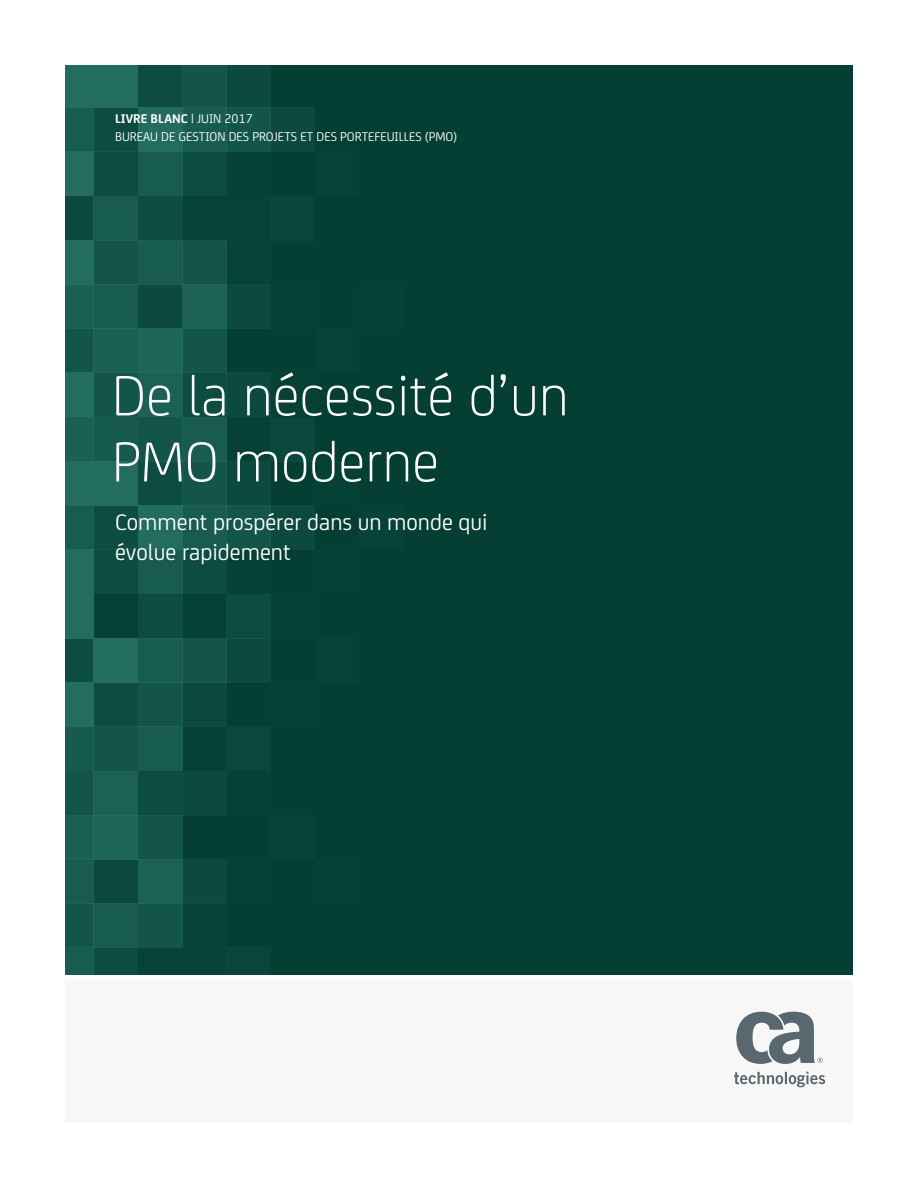
<style>
.page{position:relative;width:918px;height:1188px;background:#fff}
.page>*{position:absolute;margin:0;border:0;box-sizing:border-box;transform-origin:0 0}
.t1{font:300 60px/66px "CA Sans";color:#fff}
.t2{font:24px/30px "CA Sans";color:#fff}
.t3{font:13.5px/18px "CA Sans";color:#fff}
.s1{font-weight:700}
</style>
<div class="page">
<div style="left:65px;top:980px;width:788px;height:143px;background:#f7f7f6"></div>
<div style="left:65px;top:65px;width:788px;height:912px;background:#053f34"></div>
<div style="left:182px;top:417px;width:44px;height:44px;background:#185c51"></div>
<div style="left:138px;top:417px;width:44px;height:44px;background:#13554a"></div>
<div style="left:94px;top:417px;width:44px;height:44px;background:#175b50"></div>
<div style="left:65px;top:417px;width:29px;height:44px;background:#1a6055"></div>
<div style="left:226px;top:461px;width:45px;height:45px;background:#0c4a3f"></div>
<div style="left:271px;top:506px;width:44px;height:44px;background:#0c4a3f"></div>
<div style="left:182px;top:461px;width:44px;height:45px;background:#13554a"></div>
<div style="left:138px;top:461px;width:44px;height:45px;background:#0d4c41"></div>
<div style="left:94px;top:461px;width:44px;height:45px;background:#226c60"></div>
<div style="left:65px;top:461px;width:29px;height:45px;background:#226c60"></div>
<div style="left:226px;top:506px;width:45px;height:44px;background:#13554a"></div>
<div style="left:182px;top:506px;width:44px;height:44px;background:#185c51"></div>
<div style="left:138px;top:506px;width:44px;height:44px;background:#226c60"></div>
<div style="left:94px;top:506px;width:44px;height:44px;background:#0d4c41"></div>
<div style="left:65px;top:506px;width:29px;height:44px;background:#185c51"></div>
<div style="left:182px;top:550px;width:44px;height:44px;background:#0d4c41"></div>
<div style="left:138px;top:550px;width:44px;height:44px;background:#185c51"></div>
<div style="left:94px;top:550px;width:44px;height:44px;background:#0d4c41"></div>
<div style="left:65px;top:550px;width:29px;height:44px;background:#226c60"></div>
<div style="left:226px;top:65px;width:45px;height:42px;background:#0c4a3f"></div>
<div style="left:271px;top:107px;width:44px;height:45px;background:#0c4a3f"></div>
<div style="left:182px;top:65px;width:44px;height:42px;background:#13554a"></div>
<div style="left:138px;top:65px;width:44px;height:42px;background:#0d4c41"></div>
<div style="left:94px;top:65px;width:44px;height:42px;background:#226c60"></div>
<div style="left:65px;top:65px;width:29px;height:42px;background:#226c60"></div>
<div style="left:226px;top:107px;width:45px;height:45px;background:#13554a"></div>
<div style="left:182px;top:107px;width:44px;height:45px;background:#185c51"></div>
<div style="left:138px;top:107px;width:44px;height:45px;background:#226c60"></div>
<div style="left:94px;top:107px;width:44px;height:45px;background:#0d4c41"></div>
<div style="left:65px;top:107px;width:29px;height:45px;background:#185c51"></div>
<div style="left:182px;top:152px;width:44px;height:44px;background:#0d4c41"></div>
<div style="left:138px;top:152px;width:44px;height:44px;background:#185c51"></div>
<div style="left:94px;top:152px;width:44px;height:44px;background:#0d4c41"></div>
<div style="left:65px;top:152px;width:29px;height:44px;background:#226c60"></div>
<div style="left:226px;top:594px;width:45px;height:44px;background:#0d4c41"></div>
<div style="left:271px;top:417px;width:44px;height:44px;background:#0a473c"></div>
<div style="left:138px;top:594px;width:44px;height:44px;background:#0d4c41"></div>
<div style="left:65px;top:594px;width:29px;height:44px;background:#226c60"></div>
<div style="left:138px;top:196px;width:44px;height:44px;background:#0d4c41"></div>
<div style="left:94px;top:196px;width:44px;height:44px;background:#185c51"></div>
<div style="left:65px;top:196px;width:29px;height:44px;background:#0c4a3f"></div>
<div style="left:226px;top:240px;width:45px;height:44px;background:#074338"></div>
<div style="left:182px;top:240px;width:44px;height:44px;background:#13554a"></div>
<div style="left:271px;top:196px;width:44px;height:44px;background:#09453a"></div>
<div style="left:138px;top:240px;width:44px;height:44px;background:#185c51"></div>
<div style="left:94px;top:240px;width:44px;height:44px;background:#13554a"></div>
<div style="left:65px;top:240px;width:29px;height:44px;background:#226c60"></div>
<div style="left:226px;top:284px;width:45px;height:45px;background:#0c4a3f"></div>
<div style="left:182px;top:284px;width:44px;height:45px;background:#1b6155"></div>
<div style="left:138px;top:284px;width:44px;height:45px;background:#0c4a3f"></div>
<div style="left:94px;top:284px;width:44px;height:45px;background:#185c51"></div>
<div style="left:65px;top:284px;width:29px;height:45px;background:#1a6055"></div>
<div style="left:182px;top:329px;width:44px;height:44px;background:#13554a"></div>
<div style="left:138px;top:329px;width:44px;height:44px;background:#1e665a"></div>
<div style="left:94px;top:329px;width:44px;height:44px;background:#1a6055"></div>
<div style="left:65px;top:329px;width:29px;height:44px;background:#13554a"></div>
<div style="left:226px;top:373px;width:45px;height:44px;background:#0c4a3f"></div>
<div style="left:182px;top:373px;width:44px;height:44px;background:#0d4c41"></div>
<div style="left:138px;top:373px;width:44px;height:44px;background:#1b6155"></div>
<div style="left:94px;top:373px;width:44px;height:44px;background:#13554a"></div>
<div style="left:65px;top:373px;width:29px;height:44px;background:#226c60"></div>
<div style="left:138px;top:727px;width:44px;height:44px;background:#185c51"></div>
<div style="left:94px;top:727px;width:44px;height:44px;background:#13554a"></div>
<div style="left:65px;top:727px;width:29px;height:44px;background:#175b50"></div>
<div style="left:182px;top:682px;width:44px;height:45px;background:#0c4a3f"></div>
<div style="left:226px;top:638px;width:45px;height:44px;background:#0c4a3f"></div>
<div style="left:138px;top:682px;width:44px;height:45px;background:#13554a"></div>
<div style="left:94px;top:682px;width:44px;height:45px;background:#0d4c41"></div>
<div style="left:65px;top:682px;width:29px;height:45px;background:#226c60"></div>
<div style="left:182px;top:638px;width:44px;height:44px;background:#13554a"></div>
<div style="left:138px;top:638px;width:44px;height:44px;background:#185c51"></div>
<div style="left:94px;top:638px;width:44px;height:44px;background:#226c60"></div>
<div style="left:65px;top:638px;width:29px;height:44px;background:#0d4c41"></div>
<div style="left:226px;top:727px;width:45px;height:44px;background:#0a473c"></div>
<div style="left:94px;top:948px;width:44px;height:29px;background:#0d4c41"></div>
<div style="left:65px;top:948px;width:29px;height:29px;background:#185c51"></div>
<div style="left:182px;top:904px;width:44px;height:44px;background:#074338"></div>
<div style="left:138px;top:904px;width:44px;height:44px;background:#13554a"></div>
<div style="left:226px;top:948px;width:45px;height:29px;background:#09453a"></div>
<div style="left:94px;top:904px;width:44px;height:44px;background:#185c51"></div>
<div style="left:65px;top:904px;width:29px;height:44px;background:#13554a"></div>
<div style="left:182px;top:859px;width:44px;height:45px;background:#0c4a3f"></div>
<div style="left:138px;top:859px;width:44px;height:45px;background:#1b6155"></div>
<div style="left:94px;top:859px;width:44px;height:45px;background:#0c4a3f"></div>
<div style="left:65px;top:859px;width:29px;height:45px;background:#185c51"></div>
<div style="left:138px;top:815px;width:44px;height:44px;background:#13554a"></div>
<div style="left:94px;top:815px;width:44px;height:44px;background:#1e665a"></div>
<div style="left:65px;top:815px;width:29px;height:44px;background:#1a6055"></div>
<div style="left:182px;top:771px;width:44px;height:44px;background:#0c4a3f"></div>
<div style="left:138px;top:771px;width:44px;height:44px;background:#0d4c41"></div>
<div style="left:94px;top:771px;width:44px;height:44px;background:#1b6155"></div>
<div style="left:65px;top:771px;width:29px;height:44px;background:#13554a"></div>
<svg style="left:734px;top:1072px;width:91px;height:15px"></svg>
<svg style="left:736px;top:1012px;width:87px;height:52px"></svg>
<div style="left:64px;top:975px;width:790px;height:5px;background:#fff"></div>
<p class="t3" style="left:115px;top:109px;width:344px"><span class="s1">LIVRE BLANC</span> | JUIN 2017<br>BUREAU DE GESTION DES PROJETS ET DES PORTEFEUILLES (PMO)</p>
<h1 class="t1" style="left:112px;top:359px;width:458px">De la nécessité d’un<br>PMO moderne</h1>
<h2 class="t2" style="left:115px;top:506px;width:374px">Comment prospérer dans un monde qui évolue rapidement</h2>
</div>
